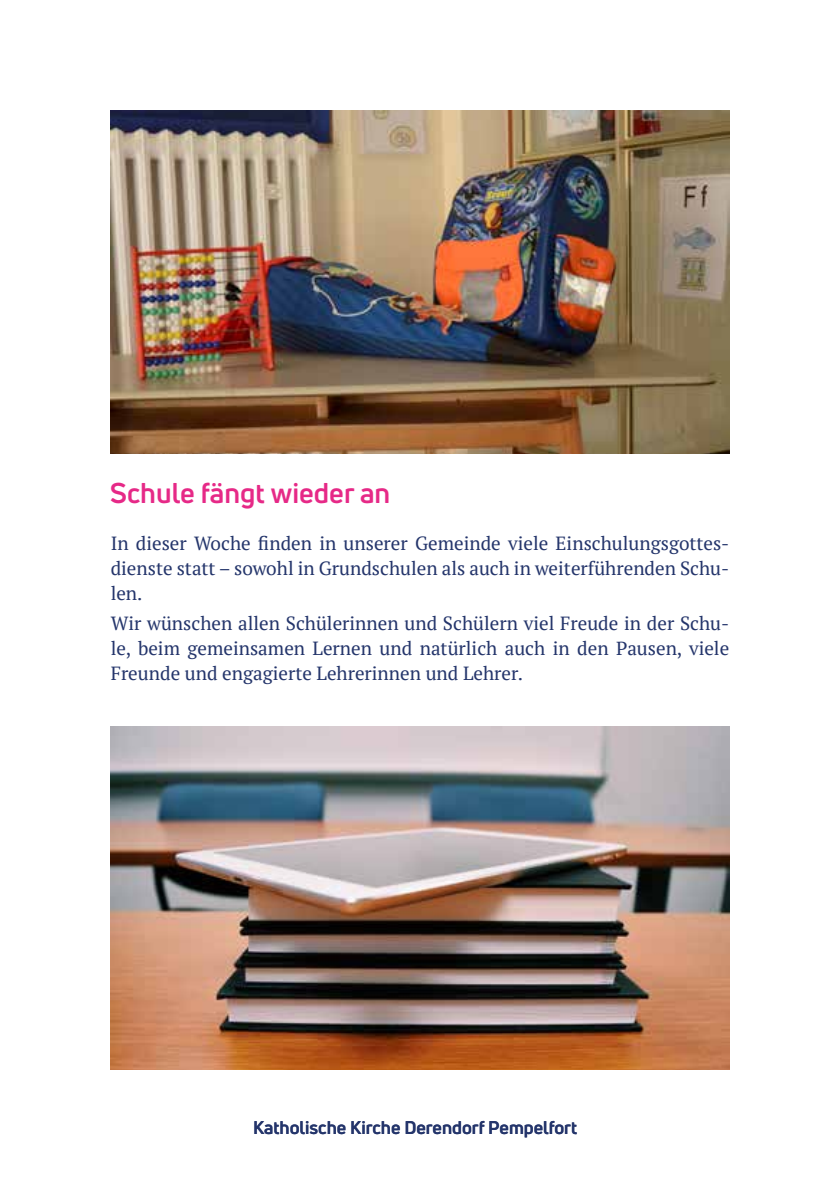
<style>
.page{position:relative;width:840px;height:1191px;background:#fff}
.page>*{position:absolute;margin:0;border:0;box-sizing:border-box;transform-origin:0 0}
.t1{font:700 28px "Uni Neue";color:#e62987}
.t2{font:19px/24.8px "PT Serif";color:#24356b;text-align:justify}
.t3{font:700 18px "Uni Neue";color:#24356b}
</style>
<div class="page">
<img style="left:111px;top:110px;width:618px;height:344px">
<img style="left:111px;top:726px;width:618px;height:343px">
<h1 class="t1" style="left:110px;top:475px;width:282px">Schule fängt wieder an</h1>
<p class="t2" style="left:111px;top:531px;width:619px">In dieser Woche finden in unserer Gemeinde viele Einschulungsgottes&shy;dienste statt – sowohl in Grundschulen als auch in weiterführenden Schu&shy;len.</p>
<p class="t2" style="left:111px;top:611px;width:619px">Wir wünschen allen Schülerinnen und Schülern viel Freude in der Schu&shy;le, beim gemeinsamen Lernen und natürlich auch in den Pausen, viele Freunde und engagierte Lehrerinnen und Lehrer.</p>
<p class="t3" style="left:253px;top:1116px;width:325px">Katholische Kirche Derendorf Pempelfort</p>
</div>
